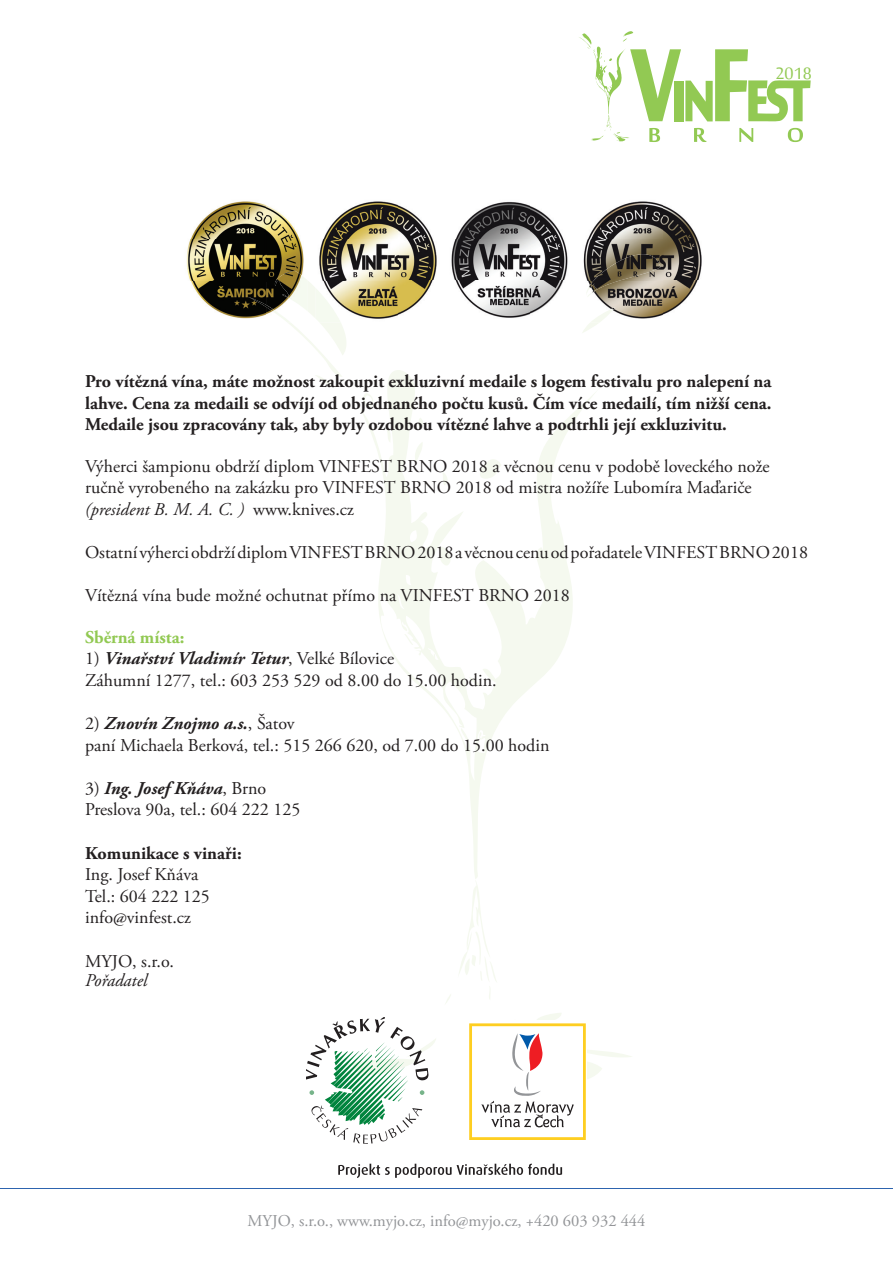
<style>
.page{position:relative;width:893px;height:1263px;background:#fff}
.page>*{position:absolute;margin:0;border:0;box-sizing:border-box;transform-origin:0 0}
.t1{font:22.5px "Sakkal Majalla";color:#92c953}
.t2{font:18px/21.6px "Adobe Garamond Pro";color:#231f20}
.t3{font:700 18px/21.6px "Adobe Garamond Pro";color:#231f20;text-align:justify}
.t4{font:700 18px "Adobe Garamond Pro";color:#92c953}
.t5{font:italic 18px "Adobe Garamond Pro";color:#231f20}
.t6{font:16.5px "Adobe Garamond Pro";color:#939598}
.s1{font-style:italic}
.s2{font-weight:700;font-style:italic}
</style>
<div class="page">
<hr style="left:0;top:1188px;width:893px;height:1px;background:#2d64af">
<svg style="left:289px;top:281px;width:57px;height:106px"></svg>
<svg style="left:582px;top:323px;width:16px;height:10px"></svg>
<svg style="left:445px;top:994px;width:6px;height:10px"></svg>
<svg style="left:481px;top:977px;width:16px;height:22px"></svg>
<svg style="left:361px;top:370px;width:234px;height:607px"></svg>
<svg style="left:478px;top:459px;width:23px;height:20px"></svg>
<svg style="left:439px;top:547px;width:14px;height:18px"></svg>
<svg style="left:361px;top:393px;width:15px;height:15px"></svg>
<svg style="left:579px;top:31px;width:232px;height:111px"></svg>
<svg style="left:338px;top:1164px;width:224px;height:14px"></svg>
<svg style="left:469px;top:1013px;width:163px;height:127px"></svg>
<svg style="left:307px;top:1017px;width:129px;height:127px"></svg>
<img style="left:186px;top:201px;width:122px;height:122px">
<img style="left:271px;top:271px;width:37px;height:40px">
<img style="left:247px;top:297px;width:44px;height:26px">
<img style="left:315px;top:201px;width:122px;height:122px">
<img style="left:315px;top:288px;width:26px;height:35px">
<img style="left:451px;top:201px;width:117px;height:117px">
<img style="left:584px;top:201px;width:118px;height:118px">
<img style="left:583px;top:254px;width:77px;height:43px">
<img style="left:590px;top:307px;width:25px;height:16px">
<p class="t1" style="left:775px;top:61px;width:38px">2018</p>
<p class="t3" style="left:85px;top:371px;width:688px">Pro vítězná vína, máte možnost zakoupit exkluzivní medaile s logem festivalu pro nalepení na lahve. Cena za medaili se odvíjí od objednaného počtu kusů. Čím více medailí, tím nižší cena.<br>Medaile jsou zpracovány tak, aby byly ozdobou vítězné lahve a podtrhli její exkluzivitu.</p>
<p class="t2" style="left:85px;top:456px;width:686px">Výherci šampionu obdrží diplom VINFEST BRNO 2018 a věcnou cenu v podobě loveckého nože ručně vyrobeného na zakázku pro VINFEST BRNO 2018 od mistra nožíře Lubomíra Maďariče <span class="s1">(president B. M. A. C. )</span> www.knives.cz</p>
<p class="t2" style="left:85px;top:542px;width:724px">Ostatní výherci obdrží diplom VINFEST BRNO 2018 a věcnou cenu od pořadatele VINFEST BRNO 2018</p>
<p class="t2" style="left:85px;top:585px;width:486px">Vítězná vína bude možné ochutnat přímo na VINFEST BRNO 2018</p>
<p class="t4" style="left:85px;top:626px;width:101px">Sběrná místa:</p>
<p class="t2" style="left:85px;top:648px;width:413px">1) <span class="s2">Vinařství Vladimír Tetur</span>, Velké Bílovice<br>Záhumní 1277, tel.: 603 253 529 od 8.00 do 15.00 hodin.</p>
<p class="t2" style="left:85px;top:713px;width:466px">2) <span class="s2">Znovín Znojmo a.s.</span>, Šatov<br>paní Michaela Berková, tel.: 515 266 620, od 7.00 do 15.00 hodin</p>
<p class="t2" style="left:85px;top:778px;width:217px">3) <span class="s2">Ing. Josef Kňáva</span>, Brno<br>Preslova 90a, tel.: 604 222 125</p>
<p class="t3" style="left:85px;top:842px;width:158px">Komunikace s vinaři:</p>
<p class="t2" style="left:85px;top:864px;width:126px">Ing. Josef Kňáva<br>Tel.: 604 222 125 info@vinfest.cz</p>
<p class="t2" style="left:85px;top:951px;width:90px">MYJO, s.r.o.</p>
<p class="t5" style="left:85px;top:970px;width:64px">Pořadatel</p>
<p class="t6" style="left:247px;top:1211px;width:399px">MYJO, s.r.o., www.myjo.cz, info@myjo.cz, +420 603 932 444</p>
</div>
